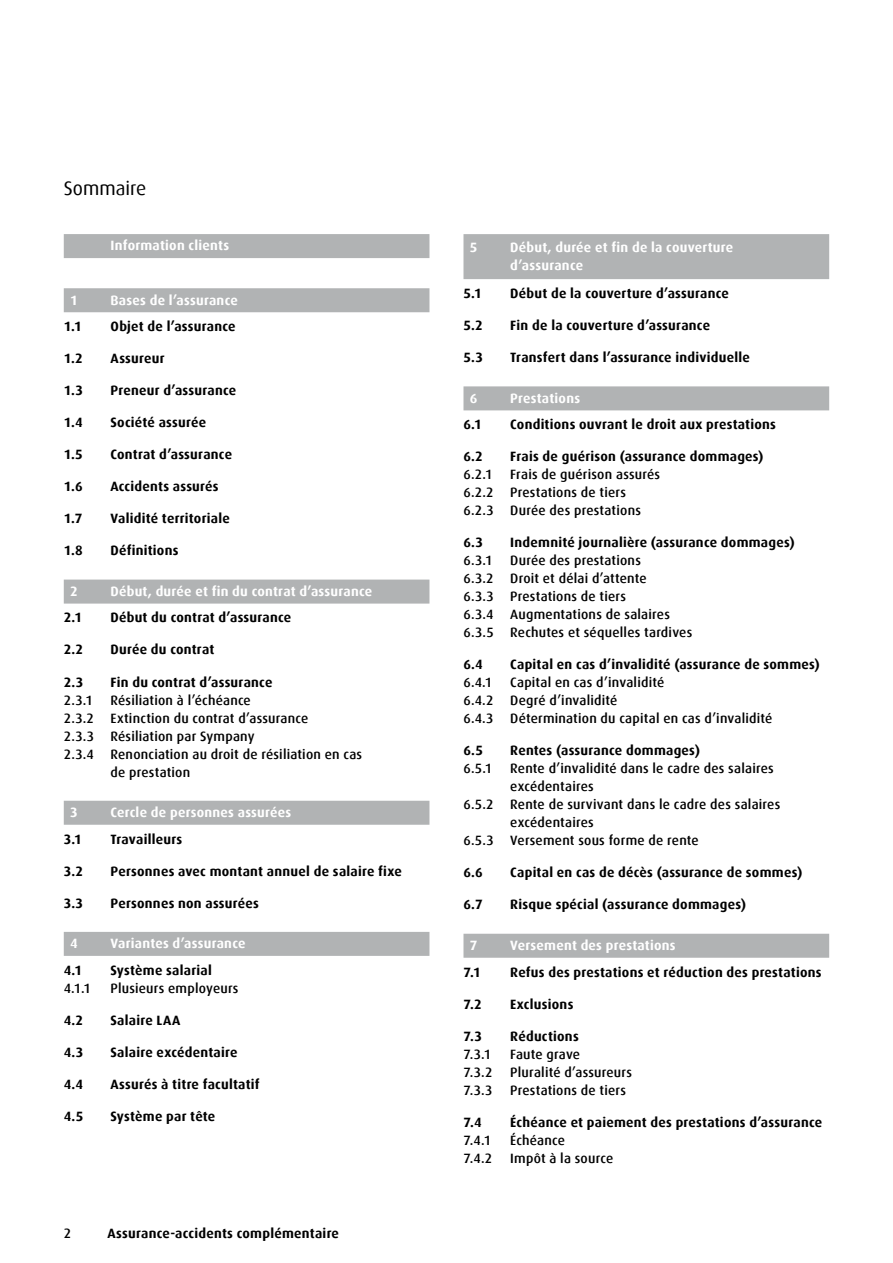
<style>
.page{position:relative;width:893px;height:1263px;background:#fff}
.page>*{position:absolute;margin:0;border:0;box-sizing:border-box;transform-origin:0 0}
.t1{font:19.5px "Dax";color:#000}
.t2{font:700 13.5px "Dax";letter-spacing:.02em;color:#000}
.t3{font:500 13.5px/18px "Dax";letter-spacing:.015em;color:#000}
.t4{font:700 13.5px/18px "Dax";letter-spacing:.02em;color:#fff}
</style>
<div class="page">
<div style="left:64px;top:234px;width:365px;height:24px;background:#b1b3b4"></div>
<div style="left:64px;top:288px;width:365px;height:24px;background:#b1b3b4"></div>
<div style="left:64px;top:580px;width:365px;height:24px;background:#b1b3b4"></div>
<div style="left:64px;top:801px;width:365px;height:24px;background:#b1b3b4"></div>
<div style="left:64px;top:932px;width:365px;height:24px;background:#b1b3b4"></div>
<div style="left:463px;top:234px;width:366px;height:45px;background:#b1b3b4"></div>
<div style="left:463px;top:386px;width:366px;height:24px;background:#b1b3b4"></div>
<div style="left:463px;top:934px;width:366px;height:24px;background:#b1b3b4"></div>
<h1 class="t1" style="left:64px;top:178px;width:84px">Sommaire</h1>
<p class="t4" style="left:111px;top:237px;width:120px">Information clients</p>
<p class="t4" style="left:70px;top:291px;width:9px">1</p>
<p class="t4" style="left:111px;top:291px;width:129px">Bases de l’assurance</p>
<p class="t2" style="left:64px;top:319px;width:19px">1.1</p>
<p class="t2" style="left:111px;top:319px;width:127px">Objet de l’assurance</p>
<p class="t2" style="left:64px;top:351px;width:21px">1.2</p>
<p class="t2" style="left:111px;top:351px;width:56px">Assureur</p>
<p class="t2" style="left:64px;top:383px;width:21px">1.3</p>
<p class="t2" style="left:111px;top:383px;width:127px">Preneur d’assurance</p>
<p class="t2" style="left:64px;top:415px;width:20px">1.4</p>
<p class="t2" style="left:111px;top:415px;width:97px">Société assurée</p>
<p class="t2" style="left:64px;top:447px;width:21px">1.5</p>
<p class="t2" style="left:111px;top:447px;width:123px">Contrat d’assurance</p>
<p class="t2" style="left:64px;top:479px;width:20px">1.6</p>
<p class="t2" style="left:111px;top:479px;width:110px">Accidents assurés</p>
<p class="t2" style="left:64px;top:511px;width:20px">1.7</p>
<p class="t2" style="left:111px;top:511px;width:121px">Validité territoriale</p>
<p class="t2" style="left:64px;top:543px;width:21px">1.8</p>
<p class="t2" style="left:111px;top:543px;width:69px">Définitions</p>
<p class="t4" style="left:70px;top:582px;width:9px">2</p>
<p class="t4" style="left:111px;top:582px;width:263px">Début, durée et fin du contrat d’assurance</p>
<p class="t2" style="left:64px;top:610px;width:20px">2.1</p>
<p class="t2" style="left:111px;top:610px;width:182px">Début du contrat d’assurance</p>
<p class="t2" style="left:64px;top:642px;width:21px">2.2</p>
<p class="t2" style="left:111px;top:642px;width:105px">Durée du contrat</p>
<p class="t2" style="left:64px;top:674px;width:21px">2.3</p>
<p class="t2" style="left:111px;top:674px;width:163px">Fin du contrat d’assurance</p>
<p class="t3" style="left:64px;top:691px;width:30px">2.3.1</p>
<p class="t3" style="left:111px;top:691px;width:142px">Résiliation à l’échéance</p>
<p class="t3" style="left:64px;top:709px;width:246px">2.3.2 Extinction du contrat d’assurance</p>
<p class="t3" style="left:64px;top:727px;width:192px">2.3.3 Résiliation par Sympany</p>
<p class="t3" style="left:64px;top:745px;width:300px">2.3.4 Renonciation au droit de résiliation en cas</p>
<p class="t3" style="left:111px;top:763px;width:81px">de prestation</p>
<p class="t4" style="left:70px;top:803px;width:9px">3</p>
<p class="t4" style="left:111px;top:803px;width:182px">Cercle de personnes assurées</p>
<p class="t2" style="left:64px;top:831px;width:20px">3.1</p>
<p class="t2" style="left:111px;top:831px;width:73px">Travailleurs</p>
<p class="t2" style="left:64px;top:863px;width:21px">3.2</p>
<p class="t2" style="left:111px;top:863px;width:293px">Personnes avec montant annuel de salaire fixe</p>
<p class="t2" style="left:64px;top:895px;width:21px">3.3</p>
<p class="t2" style="left:110px;top:895px;width:150px">Personnes non assurées</p>
<p class="t4" style="left:70px;top:935px;width:9px">4</p>
<p class="t4" style="left:110px;top:935px;width:136px">Variantes d’assurance</p>
<p class="t2" style="left:64px;top:962px;width:20px">4.1</p>
<p class="t2" style="left:110px;top:962px;width:103px">Système salarial</p>
<p class="t3" style="left:64px;top:979px;width:29px">4.1.1</p>
<p class="t3" style="left:110px;top:979px;width:129px">Plusieurs employeurs</p>
<p class="t2" style="left:64px;top:1012px;width:21px">4.2</p>
<p class="t2" style="left:110px;top:1012px;width:71px">Salaire LAA</p>
<p class="t2" style="left:64px;top:1044px;width:21px">4.3</p>
<p class="t2" style="left:110px;top:1044px;width:129px">Salaire excédentaire</p>
<p class="t2" style="left:64px;top:1076px;width:21px">4.4</p>
<p class="t2" style="left:110px;top:1076px;width:151px">Assurés à titre facultatif</p>
<p class="t2" style="left:64px;top:1108px;width:21px">4.5</p>
<p class="t2" style="left:110px;top:1108px;width:106px">Système par tête</p>
<p class="t3" style="left:64px;top:1224px;width:9px">2</p>
<p class="t2" style="left:107px;top:1225px;width:233px">Assurance-accidents complémentaire</p>
<p class="t4" style="left:470px;top:239px;width:9px">5</p>
<p class="t4" style="left:510px;top:239px;width:225px">Début, durée et fin de la couverture d’assurance</p>
<p class="t2" style="left:463px;top:286px;width:20px">5.1</p>
<p class="t2" style="left:510px;top:286px;width:220px">Début de la couverture d’assurance</p>
<p class="t2" style="left:463px;top:318px;width:21px">5.2</p>
<p class="t2" style="left:510px;top:318px;width:201px">Fin de la couverture d’assurance</p>
<p class="t2" style="left:463px;top:350px;width:21px">5.3</p>
<p class="t2" style="left:510px;top:350px;width:241px">Transfert dans l’assurance individuelle</p>
<p class="t4" style="left:470px;top:389px;width:9px">6</p>
<p class="t4" style="left:510px;top:389px;width:71px">Prestations</p>
<p class="t2" style="left:463px;top:417px;width:20px">6.1</p>
<p class="t2" style="left:510px;top:417px;width:267px">Conditions ouvrant le droit aux prestations</p>
<p class="t2" style="left:463px;top:449px;width:21px">6.2</p>
<p class="t2" style="left:510px;top:449px;width:255px">Frais de guérison (assurance dommages)</p>
<p class="t3" style="left:463px;top:466px;width:30px">6.2.1</p>
<p class="t3" style="left:463px;top:466px;width:198px;text-indent:47px">Frais de guérison assurés<br>6.2.2 Prestations de tiers<br>6.2.3 Durée des prestations</p>
<p class="t2" style="left:463px;top:535px;width:21px">6.3</p>
<p class="t2" style="left:510px;top:535px;width:286px">Indemnité journalière (assurance dommages)</p>
<p class="t3" style="left:463px;top:552px;width:30px">6.3.1</p>
<p class="t3" style="left:463px;top:552px;width:230px;text-indent:47px">Durée des prestations<br>6.3.2 Droit et délai d’attente<br>6.3.3 Prestations de tiers<br>6.3.4 Augmentations de salaires<br>6.3.5 Rechutes et séquelles tardives</p>
<p class="t2" style="left:463px;top:657px;width:21px">6.4</p>
<p class="t2" style="left:510px;top:657px;width:311px">Capital en cas d’invalidité (assurance de sommes)</p>
<p class="t3" style="left:463px;top:674px;width:30px">6.4.1</p>
<p class="t3" style="left:463px;top:674px;width:311px;text-indent:47px">Capital en cas d’invalidité<br>6.4.2 Degré d’invalidité<br>6.4.3 Détermination du capital en cas d’invalidité</p>
<p class="t2" style="left:463px;top:743px;width:21px">6.5</p>
<p class="t2" style="left:510px;top:743px;width:191px">Rentes (assurance dommages)</p>
<p class="t3" style="left:463px;top:760px;width:30px">6.5.1</p>
<p class="t3" style="left:510px;top:760px;width:265px">Rente d’invalidité dans le cadre des salaires</p>
<p class="t3" style="left:510px;top:778px;width:85px">excédentaires</p>
<p class="t3" style="left:463px;top:796px;width:318px">6.5.2 Rente de survivant dans le cadre des salaires</p>
<p class="t3" style="left:510px;top:814px;width:85px">excédentaires</p>
<p class="t3" style="left:463px;top:832px;width:237px">6.5.3 Versement sous forme de rente</p>
<p class="t2" style="left:463px;top:865px;width:21px">6.6</p>
<p class="t2" style="left:510px;top:865px;width:294px">Capital en cas de décès (assurance de sommes)</p>
<p class="t2" style="left:463px;top:897px;width:21px">6.7</p>
<p class="t2" style="left:510px;top:897px;width:237px">Risque spécial (assurance dommages)</p>
<p class="t4" style="left:470px;top:936px;width:9px">7</p>
<p class="t4" style="left:510px;top:936px;width:167px">Versement des prestations</p>
<p class="t2" style="left:463px;top:964px;width:19px">7.1</p>
<p class="t2" style="left:510px;top:964px;width:313px">Refus des prestations et réduction des prestations</p>
<p class="t2" style="left:463px;top:996px;width:20px">7.2</p>
<p class="t2" style="left:510px;top:996px;width:65px">Exclusions</p>
<p class="t2" style="left:463px;top:1028px;width:20px">7.3</p>
<p class="t2" style="left:510px;top:1028px;width:70px">Réductions</p>
<p class="t3" style="left:463px;top:1045px;width:29px">7.3.1</p>
<p class="t3" style="left:510px;top:1045px;width:71px">Faute grave</p>
<p class="t3" style="left:463px;top:1063px;width:30px">7.3.2</p>
<p class="t3" style="left:510px;top:1063px;width:123px">Pluralité d’assureurs</p>
<p class="t3" style="left:463px;top:1081px;width:31px">7.3.3</p>
<p class="t3" style="left:510px;top:1081px;width:117px">Prestations de tiers</p>
<p class="t2" style="left:463px;top:1114px;width:20px">7.4</p>
<p class="t2" style="left:510px;top:1114px;width:313px">Échéance et paiement des prestations d’assurance</p>
<p class="t3" style="left:463px;top:1131px;width:29px">7.4.1</p>
<p class="t3" style="left:510px;top:1131px;width:56px">Échéance</p>
<p class="t3" style="left:463px;top:1149px;width:30px">7.4.2</p>
<p class="t3" style="left:510px;top:1149px;width:104px">Impôt à la source</p>
</div>
